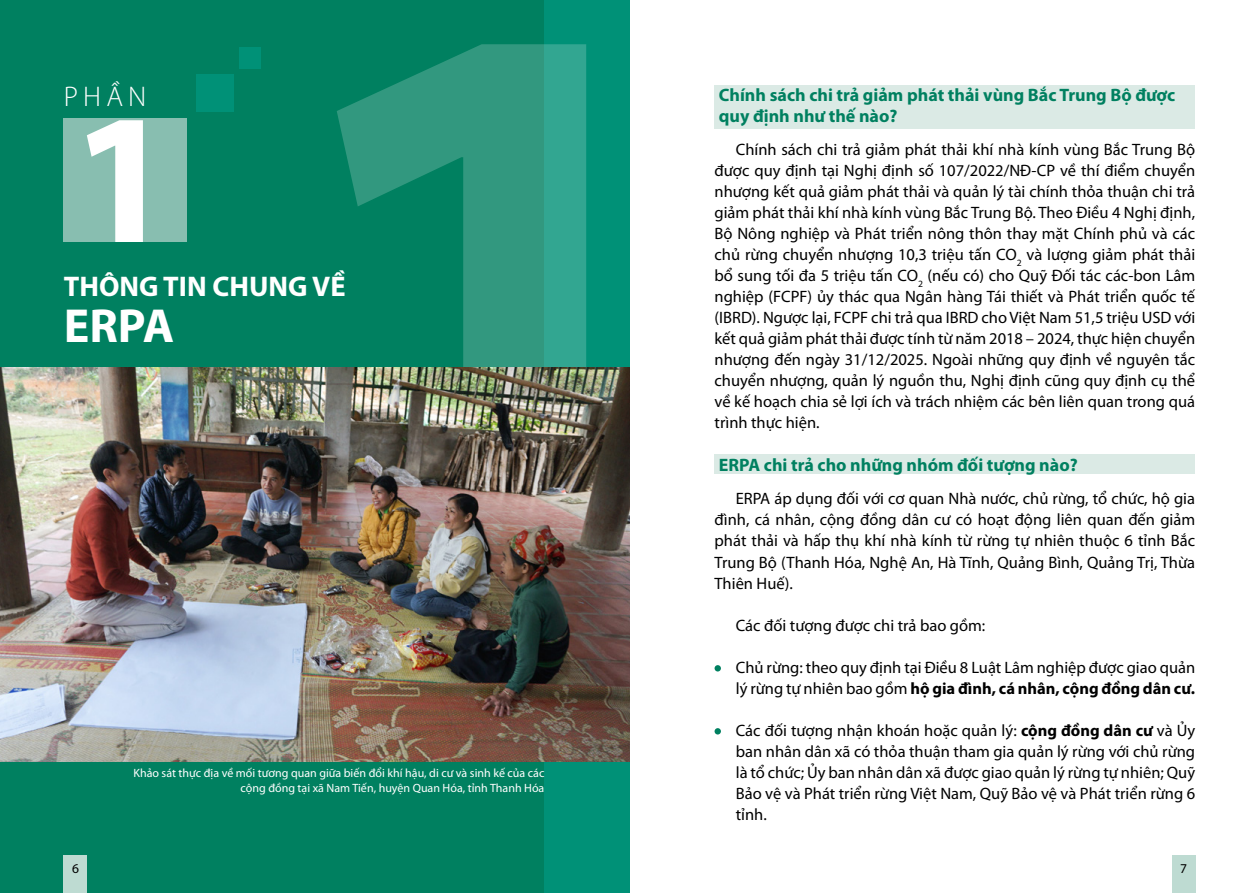
<style>
.page{position:relative;width:1259px;height:893px;background:#fff}
.page>*{position:absolute;margin:0;border:0;box-sizing:border-box;transform-origin:0 0}
.t1{font:700 836.7px "Myriad Pro";color:#fff}
.t2{font:700 188.1px "Myriad Pro";color:#fff}
.t3{font:700 48px "Myriad Pro";color:#fff}
.t4{font:700 28.5px "Myriad Pro";color:#fff}
.t5{font:300 28.5px "Myriad Pro";color:#fff}
.t6{font:700 18px/21px "Myriad Pro";color:#008060}
.t7{font:16.5px/21px "Myriad Pro";color:#000;text-align:justify}
.t8{font:13.5px "Myriad Pro";color:#000}
.t9{font:12px/14.4px "Myriad Pro";color:#fff;text-align:right}
.s1{font-weight:700}
</style>
<div class="page">
<div style="left:714px;top:85px;width:481px;height:43px;background:#dbeae5"></div>
<div style="left:714px;top:455px;width:481px;height:19px;background:#dbeae5"></div>
<div style="left:0;top:0;width:544px;height:893px;background:#008060"></div>
<div style="left:544px;top:0;width:85px;height:893px;background:#009177"></div>
<div style="left:714px;top:665px;width:7px;height:6px;background:#008060;border-radius:50%"></div>
<div style="left:714px;top:728px;width:7px;height:6px;background:#008060;border-radius:50%"></div>
<div style="left:64px;top:119px;width:123px;height:123px;background:#88beb0"></div>
<div style="left:196px;top:74px;width:38px;height:38px;background:#009177"></div>
<div style="left:240px;top:47px;width:21px;height:21px;background:#009177"></div>
<img style="left:0;top:368px;width:629px;height:393px">
<div style="left:64px;top:855px;width:23px;height:38px;background:#bedbd2"></div>
<div style="left:1171px;top:855px;width:24px;height:38px;background:#bedbd2"></div>
<h1 class="t1" style="left:266px;top:-240px;width:466px">1</h1>
<h3 class="t5" style="left:64px;top:80px;width:84px">PHẦN</h3>
<h2 class="t2" style="left:71px;top:56px;width:106px">1</h2>
<h3 class="t4" style="left:64px;top:267px;width:283px">THÔNG TIN CHUNG VỀ</h3>
<h3 class="t3" style="left:64px;top:295px;width:112px">ERPA</h3>
<p class="t9" style="left:133px;top:766px;width:412px">Khảo sát thực địa về mối tương quan giữa biến đổi khí hậu, di cư và sinh kế của các cộng đồng tại xã Nam Tiến, huyện Quan Hóa, tỉnh Thanh Hóa</p>
<p class="t6" style="left:719px;top:84px;width:458px">Chính sách chi trả giảm phát thải vùng Bắc Trung Bộ được quy định như thế nào?</p>
<p class="t7" style="left:714px;top:139px;width:482px;text-indent:21px">Chính sách chi trả giảm phát thải khí nhà kính vùng Bắc Trung Bộ được quy định tại Nghị định số 107/2022/NĐ-CP về thí điểm chuyển nhượng kết quả giảm phát thải và quản lý tài chính thỏa thuận chi trả giảm phát thải khí nhà kính vùng Bắc Trung Bộ. Theo Điều 4 Nghị định, Bộ Nông nghiệp và Phát triển nông thôn thay mặt Chính phủ và các chủ rừng chuyển nhượng 10,3 triệu tấn CO<sub>2</sub> và lượng giảm phát thải bổ sung tối đa 5 triệu tấn CO<sub>2</sub> (nếu có) cho Quỹ Đối tác các-bon Lâm nghiệp (FCPF) ủy thác qua Ngân hàng Tái thiết và Phát triển quốc tế (IBRD). Ngược lại, FCPF chi trả qua IBRD cho Việt Nam 51,5 triệu USD với kết quả giảm phát thải được tính từ năm 2018 – 2024, thực hiện chuyển nhượng đến ngày 31/12/2025. Ngoài những quy định về nguyên tắc chuyển nhượng, quản lý nguồn thu, Nghị định cũng quy định cụ thể về kế hoạch chia sẻ lợi ích và trách nhiệm các bên liên quan trong quá trình thực hiện.</p>
<p class="t6" style="left:719px;top:454px;width:360px">ERPA chi trả cho những nhóm đối tượng nào?</p>
<p class="t7" style="left:714px;top:488px;width:482px;text-indent:21px">ERPA áp dụng đối với cơ quan Nhà nước, chủ rừng, tổ chức, hộ gia đình, cá nhân, cộng đồng dân cư có hoạt động liên quan đến giảm phát thải và hấp thụ khí nhà kính từ rừng tự nhiên thuộc 6 tỉnh Bắc Trung Bộ (Thanh Hóa, Nghệ An, Hà Tĩnh, Quảng Bình, Quảng Trị, Thừa Thiên Huế).</p>
<p class="t7" style="left:736px;top:614px;width:251px">Các đối tượng được chi trả bao gồm:</p>
<p class="t7" style="left:736px;top:657px;width:461px">Chủ rừng: theo quy định tại Điều 8 Luật Lâm nghiệp được giao quản lý rừng tự nhiên bao gồm <span class="s1">hộ gia đình, cá nhân, cộng đồng dân cư.</span></p>
<p class="t7" style="left:736px;top:720px;width:461px">Các đối tượng nhận khoán hoặc quản lý: <span class="s1">cộng đồng dân cư</span> và Ủy ban nhân dân xã có thỏa thuận tham gia quản lý rừng với chủ rừng là tổ chức; Ủy ban nhân dân xã được giao quản lý rừng tự nhiên; Quỹ Bảo vệ và Phát triển rừng Việt Nam, Quỹ Bảo vệ và Phát triển rừng 6 tỉnh.</p>
<p class="t8" style="left:72px;top:860px;width:8px">6</p>
<p class="t8" style="left:1180px;top:860px;width:8px">7</p>
</div>
